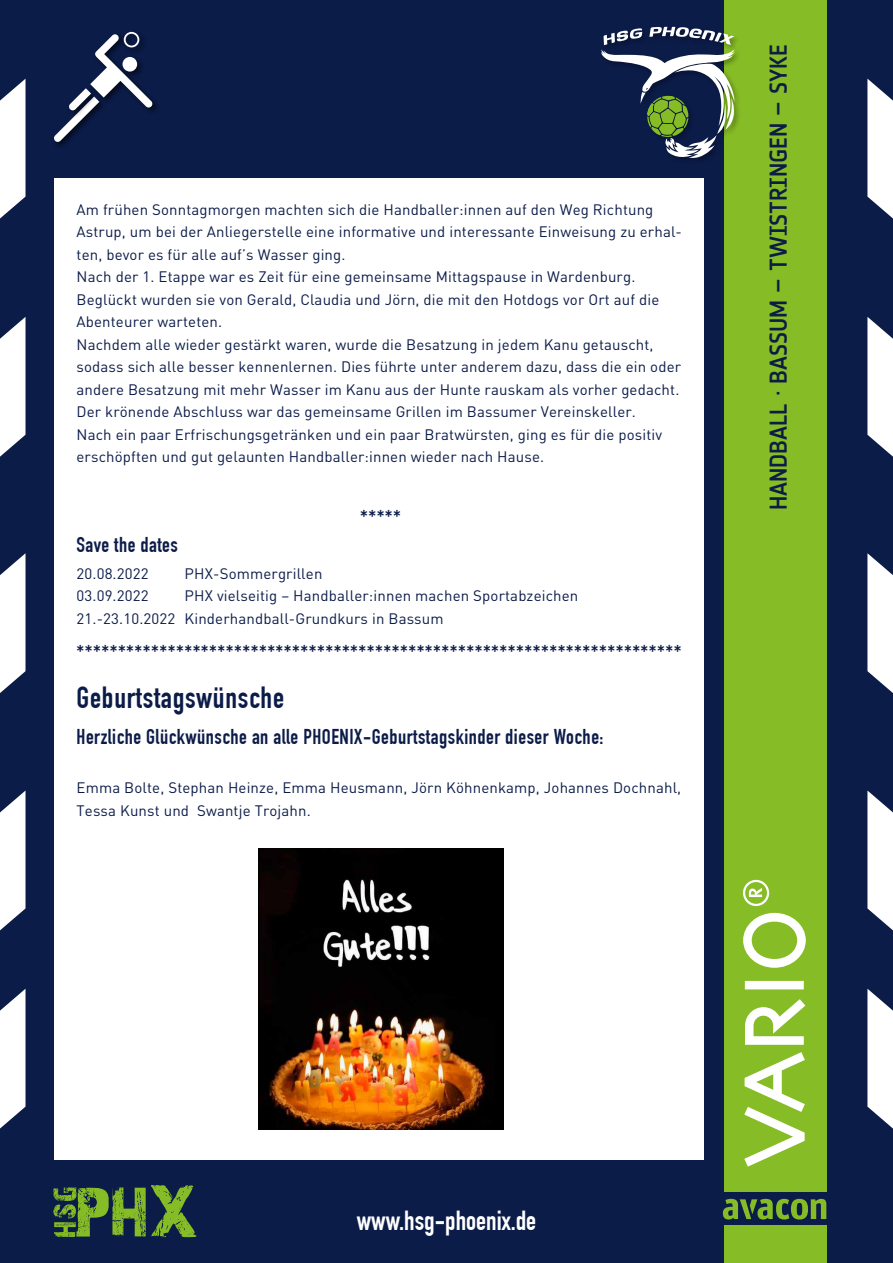
<style>
.page{position:relative;width:893px;height:1263px;background:#0c1c49}
.page>*{position:absolute;margin:0;border:0;box-sizing:border-box;transform-origin:0 0}
.t1{font:700 30px "DIN Condensed";letter-spacing:.025em;color:#0c1c49}
.t2{font:700 27px "DIN Condensed";color:#fff}
.t3{font:500 24px "Notes Soft";color:#0c1c45}
.t4{font:700 21px "DIN Condensed";letter-spacing:.025em;color:#0c1c49}
.t5{font:15px/22.5px "DIN";letter-spacing:.01em;color:#0c1c49}
</style>
<div class="page">
<svg style="left:53px;top:1185px;width:143px;height:52px"></svg>
<div style="left:724px;top:0;width:102px;height:1046px;background:#86bc25"></div>
<div style="left:724px;top:1037px;width:102px;height:154px;background:#86bc25"></div>
<div style="left:724px;top:1225px;width:102px;height:38px;background:#86bc25"></div>
<div style="left:54px;top:179px;width:650px;height:981px;background:#fff"></div>
<svg style="left:723px;top:1199px;width:103px;height:20px"></svg>
<svg style="left:745px;top:981px;width:59px;height:8px"></svg>
<svg style="left:744px;top:1052px;width:61px;height:114px"></svg>
<svg style="left:743px;top:913px;width:63px;height:55px"></svg>
<svg style="left:745px;top:999px;width:60px;height:46px"></svg>
<svg style="left:743px;top:880px;width:26px;height:26px"></svg>
<div style="left:53px;top:95px;width:53px;height:54px;background:#000;opacity:.3"></div>
<div style="left:89px;top:33px;width:71px;height:82px;background:#000;opacity:.3"></div>
<svg style="left:54px;top:32px;width:98px;height:110px"></svg>
<div style="left:600px;top:25px;width:142px;height:141px;background:#000;opacity:.3"></div>
<svg style="left:601px;top:27px;width:134px;height:134px"></svg>
<svg style="left:0;top:317px;width:26px;height:140px"></svg>
<svg style="left:867px;top:317px;width:26px;height:140px;background:#d4d7df"></svg>
<svg style="left:0;top:79px;width:26px;height:140px"></svg>
<svg style="left:867px;top:79px;width:26px;height:140px;background:#d4d7df"></svg>
<svg style="left:0;top:553px;width:26px;height:140px;background:#d4d7df"></svg>
<svg style="left:867px;top:553px;width:26px;height:140px;background:#d4d7df"></svg>
<svg style="left:0;top:989px;width:26px;height:140px;background:#d4d7df"></svg>
<svg style="left:867px;top:989px;width:26px;height:140px;background:#d4d7df"></svg>
<svg style="left:0;top:790px;width:26px;height:141px"></svg>
<svg style="left:867px;top:790px;width:26px;height:141px"></svg>
<img style="left:258px;top:848px;width:246px;height:281px">
<p class="t5" style="left:77px;top:198px;width:607px">Am frühen Sonntagmorgen machten sich die Handballer:innen auf den Weg Richtung Astrup, um bei der Anliegerstelle eine informative und interessante Einweisung zu erhal&shy;ten, bevor es für alle auf’s Wasser ging.<br>Nach der 1. Etappe war es Zeit für eine gemeinsame Mittagspause in Wardenburg.<br>Beglückt wurden sie von Gerald, Claudia und Jörn, die mit den Hotdogs vor Ort auf die Abenteurer warteten.<br>Nachdem alle wieder gestärkt waren, wurde die Besatzung in jedem Kanu getauscht, sodass sich alle besser kennenlernen. Dies führte unter anderem dazu, dass die ein oder andere Besatzung mit mehr Wasser im Kanu aus der Hunte rauskam als vorher gedacht.<br>Der krönende Abschluss war das gemeinsame Grillen im Bassumer Vereinskeller.<br>Nach ein paar Erfrischungsgetränken und ein paar Bratwürsten, ging es für die positiv erschöpften und gut gelaunten Handballer:innen wieder nach Hause.</p>
<h3 class="t4" style="left:360px;top:505px;width:42px">*****</h3>
<h3 class="t4" style="left:77px;top:532px;width:103px">Save the dates</h3>
<p class="t5" style="left:77px;top:562px;width:74px">20.08.2022</p>
<p class="t5" style="left:185px;top:562px;width:139px">PHX-Sommergrillen</p>
<p class="t5" style="left:77px;top:584px;width:74px">03.09.2022</p>
<p class="t5" style="left:77px;top:584px;width:503px;text-indent:108px">PHX vielseitig – Handballer:innen machen Sportabzeichen<br>21.-23.10.2022 Kinderhandball-Grundkurs in Bassum</p>
<h3 class="t4" style="left:77px;top:640px;width:607px">*************************************************************************</h3>
<h1 class="t1" style="left:77px;top:680px;width:209px">Geburtstagswünsche</h1>
<h3 class="t4" style="left:77px;top:724px;width:528px">Herzliche Glückwünsche an alle PHOENIX-Geburtstagskinder dieser Woche:</h3>
<p class="t5" style="left:77px;top:776px;width:606px">Emma Bolte, Stephan Heinze, Emma Heusmann, Jörn Köhnenkamp, Johannes Dochnahl,<br>Tessa Kunst und Swantje Trojahn.</p>
<h3 class="t3" style="left:765px;top:510px;width:467px;rotate:-90deg">Handball · Bassum – Twistringen – Syke</h3>
<h2 class="t2" style="left:357px;top:1205px;width:181px">www.hsg-phoenix.de</h2>
</div>
